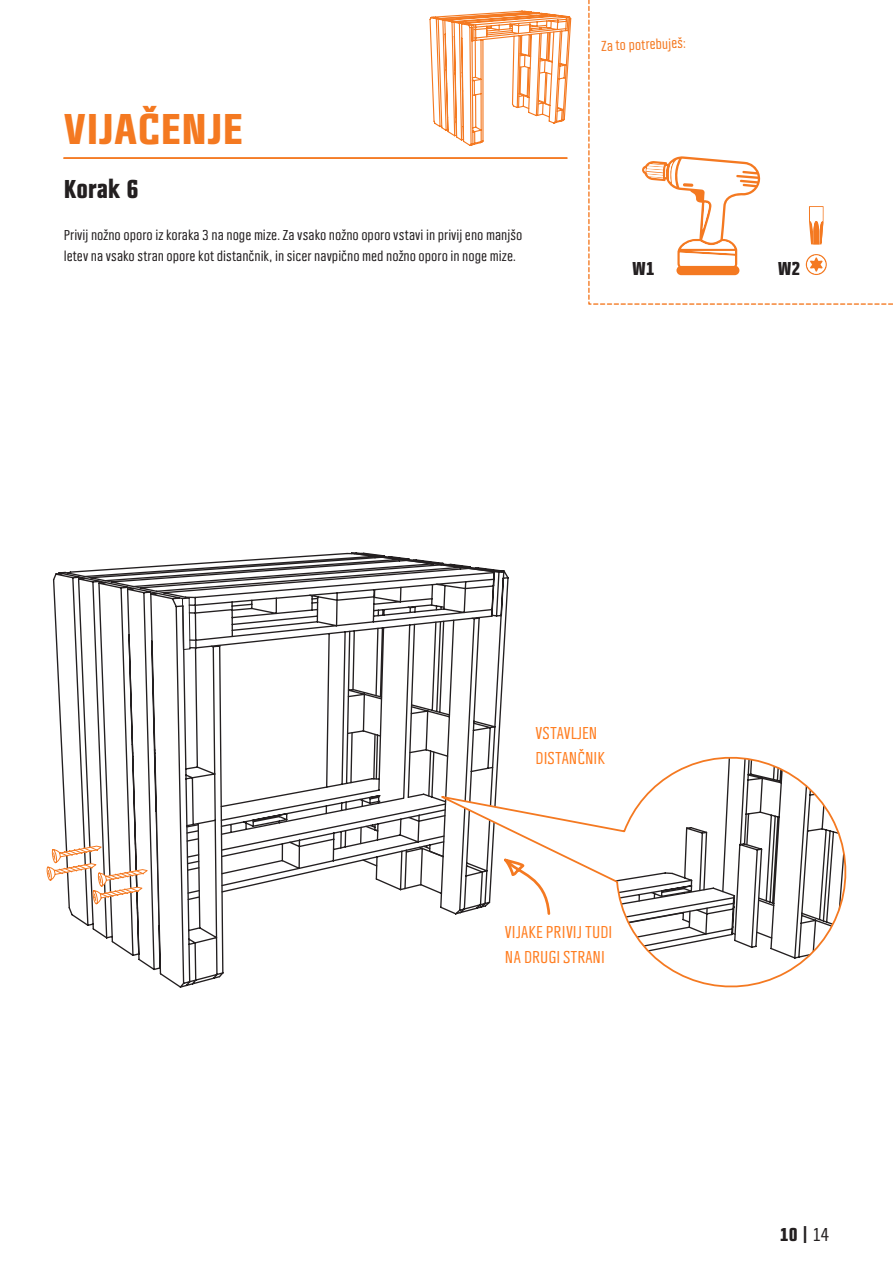
<style>
.page{position:relative;width:893px;height:1263px;background:#fff}
.page>*{position:absolute;margin:0;border:0;box-sizing:border-box;transform-origin:0 0}
.t1{font:700 45px "Obi Sans ML";color:#f47921}
.t2{font:700 27px "Obi Condensed CEOP";color:#231f20}
.t3{font:700 19.5px "Obi Condensed CEOP";color:#231f20}
.t4{font:18px/25.2px "Obi Condensed CEOP";color:#ff7e21}
.t5{font:15px/21px "Obi Condensed CEOP";color:#231f20}
.t6{font:15px "Obi Condensed CEOP";color:#f47921}
.s1{font-weight:400}
</style>
<div class="page">
<hr style="left:64px;top:157px;width:503px;height:2px;background:#f47921">
<svg style="left:588px;top:0;width:305px;height:305px"></svg>
<svg style="left:55px;top:552px;width:454px;height:436px"></svg>
<svg style="left:429px;top:741px;width:418px;height:247px"></svg>
<svg style="left:46px;top:575px;width:145px;height:352px"></svg>
<svg style="left:502px;top:856px;width:50px;height:60px"></svg>
<svg style="left:429px;top:10px;width:143px;height:136px"></svg>
<h1 class="t1" style="left:64px;top:103px;width:181px">VIJAČENJE</h1>
<h2 class="t2" style="left:64px;top:174px;width:77px">Korak 6</h2>
<p class="t5" style="left:64px;top:225px;width:460px">Privij nožno oporo iz koraka 3 na noge mize. Za vsako nožno oporo vstavi in privij eno manjšo letev na vsako stran opore kot distančnik, in sicer navpično med nožno oporo in noge mize.</p>
<p class="t6" style="left:601px;top:38px;width:86px;rotate:-2deg">Za to potrebuješ:</p>
<h3 class="t3" style="left:632px;top:258px;width:24px">W1</h3>
<h3 class="t3" style="left:778px;top:258px;width:24px">W2</h3>
<p class="t4" style="left:535px;top:720px;width:71px">VSTAVLJEN<br>DISTANČNIK</p>
<p class="t4" style="left:505px;top:919px;width:109px">VIJAKE PRIVIJ TUDI<br>NA DRUGI STRANI</p>
<h3 class="t3" style="left:780px;top:1224px;width:51px">10|<span class="s1">14</span></h3>
</div>
